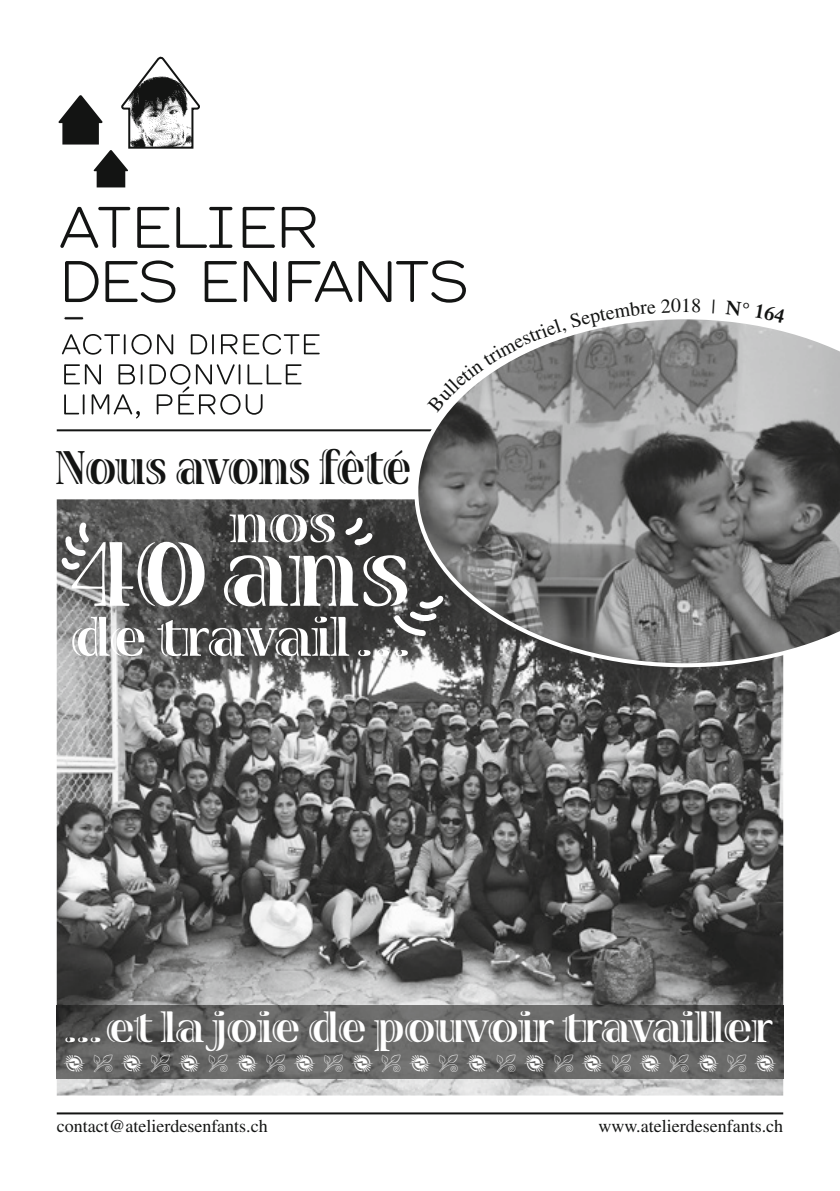
<style>
.page{position:relative;width:840px;height:1191px;background:#fff}
.page>*{position:absolute;margin:0;border:0;box-sizing:border-box;transform-origin:0 0}
.t1{font:700 96.6px "Viva Std";color:#fff}
.t2{font:700 53.4px "Viva Std";letter-spacing:.005em;color:#fff}
.t3{font:700 48px "Viva Std";color:#131413;scale:.86 1}
.t4{font:700 42px "Viva Std";color:#fff}
.t5{font:26px "Type Embellishments One Let Plain";color:#fff}
.t6{font:20px "Times LT Std";color:#131413}
.t7{font:18px "Times LT Std";color:#131413}
</style>
<div class="page">
<hr style="left:57px;top:1112px;width:725px;height:2px;background:#131413">
<hr style="left:57px;top:429px;width:725px;height:2px;background:#131413">
<img style="left:57px;top:499px;width:725px;height:596px">
<svg style="left:62px;top:334px;width:63px;height:21px"></svg>
<svg style="left:131px;top:334px;width:42px;height:21px"></svg>
<svg style="left:191px;top:334px;width:16px;height:20px"></svg>
<hr style="left:212px;top:334px;width:2px;height:20px;background:#131413">
<svg style="left:221px;top:334px;width:16px;height:20px"></svg>
<svg style="left:243px;top:334px;width:76px;height:21px"></svg>
<svg style="left:64px;top:364px;width:37px;height:20px"></svg>
<svg style="left:118px;top:364px;width:17px;height:20px"></svg>
<svg style="left:141px;top:364px;width:1px;height:20px"></svg>
<svg style="left:64px;top:394px;width:20px;height:20px"></svg>
<svg style="left:92px;top:394px;width:48px;height:24px"></svg>
<svg style="left:149px;top:364px;width:152px;height:51px"></svg>
<svg style="left:60px;top:207px;width:70px;height:41px"></svg>
<svg style="left:137px;top:207px;width:32px;height:41px"></svg>
<svg style="left:176px;top:207px;width:56px;height:41px"></svg>
<svg style="left:242px;top:207px;width:33px;height:41px"></svg>
<svg style="left:281px;top:207px;width:34px;height:41px"></svg>
<svg style="left:65px;top:261px;width:33px;height:41px"></svg>
<svg style="left:105px;top:260px;width:70px;height:43px"></svg>
<svg style="left:204px;top:261px;width:33px;height:41px"></svg>
<svg style="left:244px;top:261px;width:32px;height:41px"></svg>
<svg style="left:288px;top:261px;width:64px;height:41px"></svg>
<div style="left:64px;top:316px;width:20px;height:4px;border:1px solid #fff;border-radius:2px"></div>
<svg style="left:58px;top:57px;width:142px;height:130px"></svg>
<svg style="left:414px;top:319px;width:425px;height:348px"></svg>
<img style="left:57px;top:1006px;width:725px;height:72px">
<svg style="left:58px;top:518px;width:36px;height:50px"></svg>
<svg style="left:341px;top:514px;width:36px;height:34px"></svg>
<svg style="left:389px;top:591px;width:59px;height:48px"></svg>
<svg style="left:358px;top:260px;width:297px;height:152px"></svg>
<svg style="left:725px;top:319px;width:60px;height:4px"></svg>
<h3 class="t3" style="left:55px;top:443px;width:414px">Nous avons fêté</h3>
<h2 class="t2" style="left:229px;top:496px;width:109px">nos</h2>
<h1 class="t1" style="left:71px;top:523px;width:341px">40 ans</h1>
<h2 class="t2" style="left:71px;top:610px;width:340px">de travail ...</h2>
<p class="t6" style="left:681px;top:294px;width:12px">1</p>
<h3 class="t4" style="left:64px;top:1006px;width:710px">... et la joie de pouvoir travailler</h3>
<h3 class="t5" style="left:62px;top:1053px;width:716px">S-S-S-S-S-S-S-S-S-S-S-S-S</h3>
<p class="t7" style="left:57px;top:1116px;width:212px">contact@atelierdesenfants.ch</p>
<p class="t7" style="left:598px;top:1116px;width:186px">www.atelierdesenfants.ch</p>
</div>
